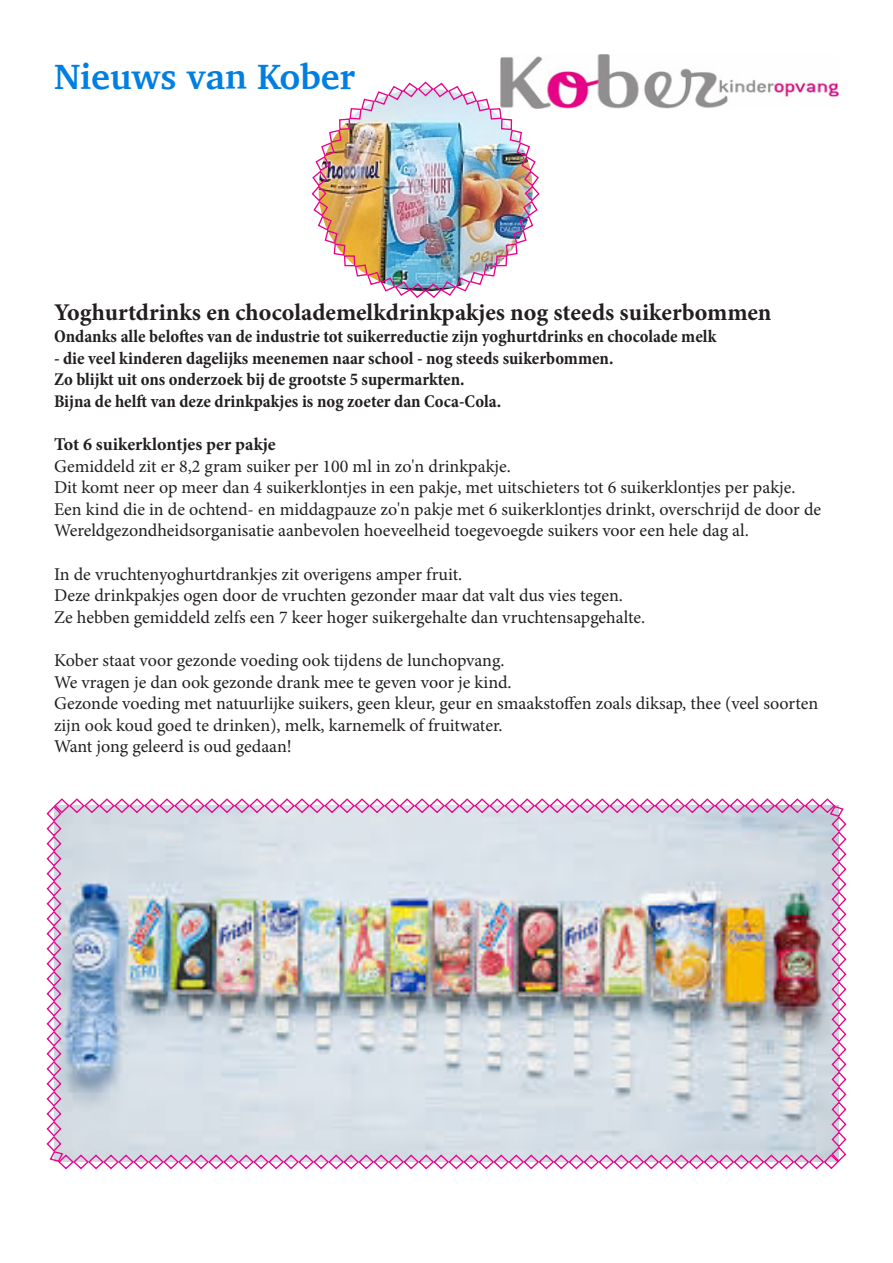
<style>
.page{position:relative;width:893px;height:1263px;background:#fff}
.page>*{position:absolute;margin:0;border:0;box-sizing:border-box;transform-origin:0 0}
.t1{font:700 36px "Charter";color:#007fe1}
.t2{font:700 24px "Minion Pro";color:#231f20}
.t3{font:18px/21.6px "Minion Pro";color:#231f20}
.t4{font:700 condensed 18px "Minion Pro";color:#231f20}
.t5{font:700 18px "Minion Pro";color:#231f20}
</style>
<div class="page">
<img style="left:311px;top:81px;width:230px;height:217px">
<img style="left:501px;top:54px;width:338px;height:54px">
<img style="left:46px;top:798px;width:801px;height:372px">
<p class="t1" style="left:54px;top:46px;width:302px">Nieuws van Kober</p>
<p class="t2" style="left:54px;top:296px;width:719px">Yoghurtdrinks en chocolademelkdrinkpakjes nog steeds suikerbommen</p>
<p class="t4" style="left:54px;top:324px;width:664px">Ondanks alle beloftes van de industrie tot suikerreductie zijn yoghurtdrinks en chocolade melk</p>
<p class="t4" style="left:54px;top:345px;width:561px">- die veel kinderen dagelijks meenemen naar school - nog steeds suikerbommen.</p>
<p class="t4" style="left:54px;top:367px;width:412px">Zo blijkt uit ons onderzoek bij de grootste 5 supermarkten.</p>
<p class="t4" style="left:54px;top:389px;width:449px">Bijna de helft van deze drinkpakjes is nog zoeter dan Coca-Cola.</p>
<p class="t5" style="left:54px;top:432px;width:223px">Tot 6 suikerklontjes per pakje</p>
<p class="t3" style="left:54px;top:455px;width:458px">Gemiddeld zit er 8,2 gram suiker per 100 ml in zo'n drinkpakje.</p>
<p class="t3" style="left:54px;top:477px;width:743px">Dit komt neer op meer dan 4 suikerklontjes in een pakje, met uitschieters tot 6 suikerklontjes per pakje.</p>
<p class="t3" style="left:54px;top:498px;width:769px">Een kind die in de ochtend- en middagpauze zo'n pakje met 6 suikerklontjes drinkt, overschrijd de door de<br>Wereldgezondheidsorganisatie aanbevolen hoeveelheid toegevoegde suikers voor een hele dag al.</p>
<p class="t3" style="left:54px;top:563px;width:410px">In de vruchtenyoghurtdrankjes zit overigens amper fruit.</p>
<p class="t3" style="left:54px;top:585px;width:570px">Deze drinkpakjes ogen door de vruchten gezonder maar dat valt dus vies tegen.</p>
<p class="t3" style="left:54px;top:606px;width:593px">Ze hebben gemiddeld zelfs een 7 keer hoger suikergehalte dan vruchtensapgehalte.</p>
<p class="t3" style="left:54px;top:650px;width:452px">Kober staat voor gezonde voeding ook tijdens de lunchopvang.</p>
<p class="t3" style="left:54px;top:671px;width:459px">We vragen je dan ook gezonde drank mee te geven voor je kind.</p>
<p class="t3" style="left:54px;top:693px;width:766px">Gezonde voeding met natuurlijke suikers, geen kleur, geur en smaakstoffen zoals diksap, thee (veel soorten zijn ook koud goed te drinken), melk, karnemelk of fruitwater.</p>
<p class="t3" style="left:54px;top:736px;width:239px">Want jong geleerd is oud gedaan!</p>
</div>
